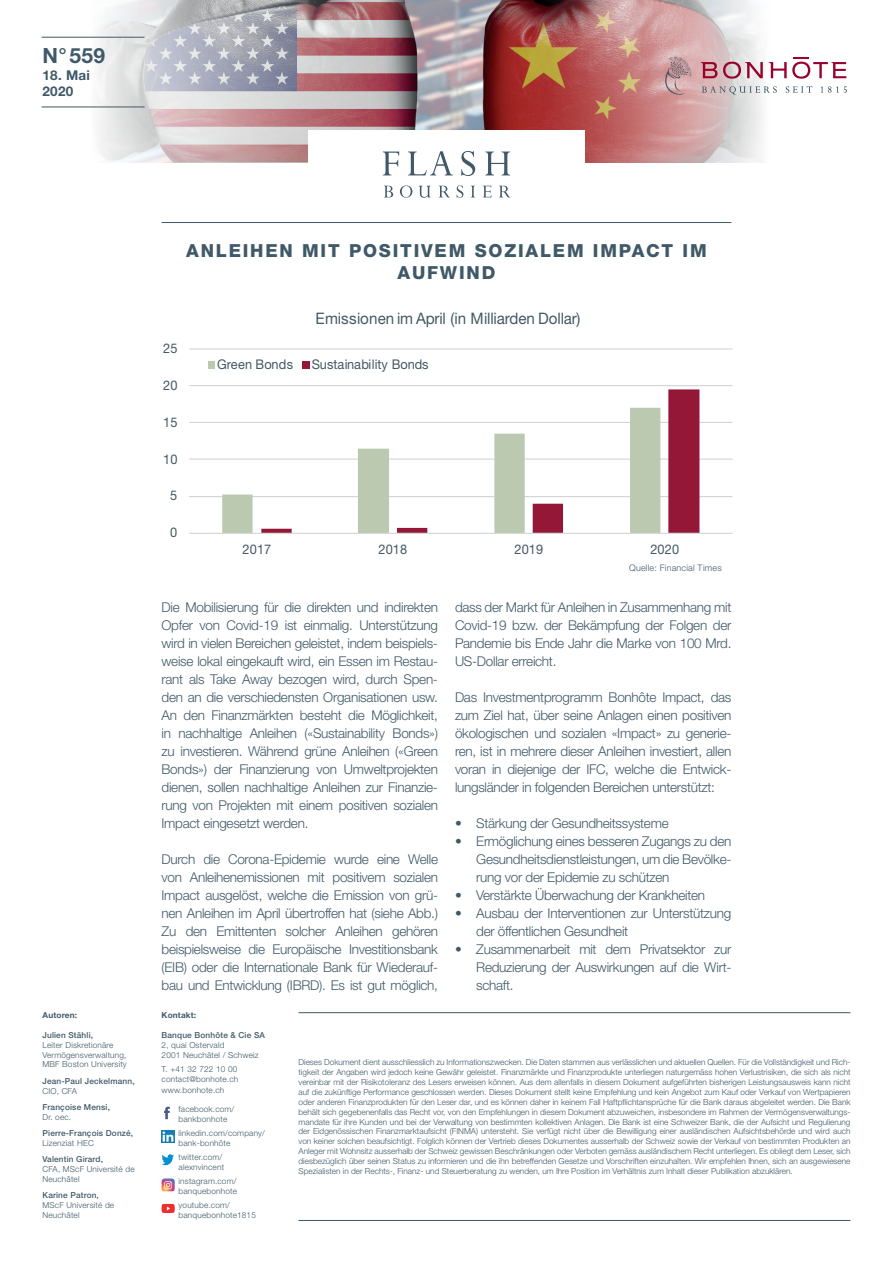
<style>
.page{position:relative;width:893px;height:1263px;background:#fff}
.page>*{position:absolute;margin:0;border:0;box-sizing:border-box;transform-origin:0 0}
.t1{font:700 21px "Helvetica Neue LT Std";color:#405968}
.t2{font:800 18px/21.6px "Helvetica Neue LT Std";letter-spacing:.1em;color:#405968;text-align:center}
.t3{font:15.9px "Helvetica Neue LT Std";letter-spacing:-.01em;color:#445965;scale:.96 1}
.t4{font:300 13.5px/18px "Helvetica Neue LT Std";letter-spacing:-.02em;color:#405968;text-align:justify}
.t5{font:700 13.5px/16.2px "Helvetica Neue LT Std";letter-spacing:.02em;color:#405968}
.t6{font:13.35px "Helvetica Neue LT Std";letter-spacing:.005em;color:#445965;scale:.96 1}
.t7{font:300 9px "Helvetica Neue LT Std";letter-spacing:.02em;color:#405968}
.t8{font:300 8.25px/9.9px "Helvetica Neue LT Std";letter-spacing:.02em;color:#405968}
.t9{font:500 8.25px "Helvetica Neue LT Std";letter-spacing:.02em;color:#405968}
.t10{font:700 8.25px "Helvetica Neue LT Std";letter-spacing:.02em;color:#405968}
</style>
<div class="page">
<hr style="left:298px;top:1012px;width:552px;height:1px;background:#405968">
<hr style="left:298px;top:1220px;width:552px;height:1px;background:#405968">
<svg style="left:164px;top:1107px;width:6px;height:12px"></svg>
<svg style="left:162px;top:1154px;width:12px;height:11px"></svg>
<svg style="left:161px;top:1130px;width:13px;height:13px"></svg>
<svg style="left:162px;top:1178px;width:13px;height:13px"></svg>
<svg style="left:162px;top:1204px;width:13px;height:9px"></svg>
<hr style="left:162px;top:222px;width:569px;height:1px;background:#405968">
<svg style="left:41px;top:0;width:351px;height:163px"></svg>
<hr style="left:42px;top:107px;width:103px;height:1px;background:#405968">
<hr style="left:42px;top:37px;width:103px;height:1px;background:#405968">
<div style="left:308px;top:131px;width:277px;height:36px;background:#fff"></div>
<svg style="left:383px;top:152px;width:9px;height:23px"></svg>
<svg style="left:408px;top:169px;width:45px;height:6px"></svg>
<svg style="left:461px;top:169px;width:14px;height:7px"></svg>
<svg style="left:485px;top:169px;width:25px;height:6px"></svg>
<svg style="left:384px;top:186px;width:9px;height:11px"></svg>
<svg style="left:400px;top:185px;width:12px;height:13px"></svg>
<svg style="left:419px;top:186px;width:12px;height:12px"></svg>
<svg style="left:439px;top:186px;width:10px;height:11px"></svg>
<svg style="left:457px;top:185px;width:6px;height:13px"></svg>
<svg style="left:471px;top:186px;width:4px;height:11px"></svg>
<svg style="left:483px;top:186px;width:9px;height:11px"></svg>
<svg style="left:499px;top:186px;width:11px;height:11px"></svg>
<img style="left:392px;top:0;width:455px;height:169px">
<svg style="left:701px;top:58px;width:145px;height:21px"></svg>
<svg style="left:702px;top:86px;width:75px;height:9px"></svg>
<svg style="left:786px;top:86px;width:26px;height:7px"></svg>
<svg style="left:821px;top:86px;width:26px;height:7px"></svg>
<svg style="left:661px;top:57px;width:30px;height:39px"></svg>
<hr style="left:189px;top:496px;width:544px;height:1px;background:#cfd1d0">
<hr style="left:189px;top:459px;width:544px;height:1px;background:#cfd1d0">
<hr style="left:189px;top:422px;width:544px;height:1px;background:#cfd1d0">
<hr style="left:189px;top:385px;width:544px;height:1px;background:#cfd1d0">
<hr style="left:189px;top:349px;width:544px;height:1px;background:#cfd1d0">
<svg style="left:222px;top:458px;width:39px;height:75px"></svg>
<svg style="left:261px;top:389px;width:438px;height:144px"></svg>
<hr style="left:189px;top:533px;width:544px;height:1px;background:#cfd1d0">
<div style="left:208px;top:361px;width:6px;height:8px;background:#bbc9b0"></div>
<div style="left:302px;top:361px;width:7px;height:8px;background:#941737"></div>
<h1 class="t1" style="left:43px;top:43px;width:64px">N°559</h1>
<h3 class="t5" style="left:43px;top:66px;width:49px">18. Mai<br>2020</h3>
<p class="t10" style="left:43px;top:1010px;width:36px">Autoren:</p>
<p class="t9" style="left:43px;top:1030px;width:52px">Julien Stähli,</p>
<p class="t8" style="left:43px;top:1040px;width:86px">Leiter Diskretionäre<br>Vermögensverwaltung,<br>MBF Boston University</p>
<p class="t9" style="left:43px;top:1076px;width:94px">Jean-Paul Jeckelmann,</p>
<p class="t8" style="left:43px;top:1085px;width:36px">CIO, CFA</p>
<p class="t9" style="left:43px;top:1102px;width:69px">Françoise Mensi,</p>
<p class="t8" style="left:43px;top:1112px;width:30px">Dr. oec.</p>
<p class="t9" style="left:43px;top:1128px;width:92px">Pierre-François Donzé,</p>
<p class="t8" style="left:43px;top:1138px;width:53px">Lizenziat HEC</p>
<p class="t9" style="left:43px;top:1154px;width:62px">Valentin Girard,</p>
<p class="t8" style="left:43px;top:1164px;width:94px">CFA, MScF Université de<br>Neuchâtel</p>
<p class="t9" style="left:43px;top:1190px;width:58px">Karine Patron,</p>
<p class="t8" style="left:43px;top:1200px;width:73px">MScF Université de<br>Neuchâtel</p>
<h2 class="t2" style="left:186px;top:240px;width:522px">ANLEIHEN MIT POSITIVEM SOZIALEM IMPACT IM<br>AUFWIND</h2>
<h3 class="t6" style="left:163px;top:340px;width:16px">25</h3>
<h3 class="t6" style="left:163px;top:377px;width:16px">20</h3>
<h3 class="t6" style="left:163px;top:414px;width:16px">15</h3>
<h3 class="t6" style="left:163px;top:451px;width:16px">10</h3>
<h3 class="t6" style="left:170px;top:488px;width:9px">5</h3>
<h3 class="t6" style="left:170px;top:524px;width:9px">0</h3>
<h3 class="t3" style="left:316px;top:309px;width:277px">Emissionen im April (in Milliarden Dollar)</h3>
<h3 class="t6" style="left:217px;top:356px;width:80px">Green Bonds</h3>
<h3 class="t6" style="left:312px;top:356px;width:123px">Sustainability Bonds</h3>
<h3 class="t6" style="left:243px;top:541px;width:31px">2017</h3>
<h3 class="t6" style="left:379px;top:541px;width:31px">2018</h3>
<h3 class="t6" style="left:514px;top:541px;width:31px">2019</h3>
<h3 class="t6" style="left:650px;top:541px;width:31px">2020</h3>
<p class="t7" style="left:629px;top:562px;width:94px">Quelle: Financial Times</p>
<p class="t4" style="left:162px;top:598px;width:278px">Die Mobilisierung für die direkten und indirekten Opfer von Covid-19 ist einmalig. Unterstützung wird in vielen Bereichen geleistet, indem beispiels&shy;weise lokal eingekauft wird, ein Essen im Restau&shy;rant als Take Away bezogen wird, durch Spen&shy;den an die verschiedensten Organisationen usw.<br>An den Finanzmärkten besteht die Möglichkeit, in nachhaltige Anleihen («Sustainability Bonds») zu investieren. Während grüne Anleihen («Green Bonds») der Finanzierung von Umweltprojekten dienen, sollen nachhaltige Anleihen zur Finanzie&shy;rung von Projekten mit einem positiven sozialen Impact eingesetzt werden.</p>
<p class="t4" style="left:162px;top:850px;width:278px">Durch die Corona-Epidemie wurde eine Welle von Anleihenemissionen mit positivem sozialen Impact ausgelöst, welche die Emission von grü&shy;nen Anleihen im April übertroffen hat (siehe Abb.)<br>Zu den Emittenten solcher Anleihen gehören beispielsweise die Europäische Investitionsbank (EIB) oder die Internationale Bank für Wiederauf&shy;bau und Entwicklung (IBRD). Es ist gut möglich,</p>
<h3 class="t4" style="left:455px;top:598px;width:278px">dass der Markt für Anleihen in Zusammenhang mit Covid-19 bzw. der Bekämpfung der Folgen der Pandemie bis Ende Jahr die Marke von 100 Mrd.<br>US-Dollar erreicht.</h3>
<p class="t4" style="left:455px;top:688px;width:278px">Das Investmentprogramm Bonhôte Impact, das zum Ziel hat, über seine Anlagen einen positiven ökologischen und sozialen «Impact» zu generie&shy;ren, ist in mehrere dieser Anleihen investiert, allen voran in diejenige der IFC, welche die Entwick&shy;lungsländer in folgenden Bereichen unterstützt:</p>
<h3 class="t4" style="left:455px;top:814px;width:215px">• Stärkung der Gesundheitssysteme</h3>
<h3 class="t4" style="left:476px;top:832px;width:257px;text-indent:-21px">• Ermöglichung eines besseren Zugangs zu den Gesundheitsdienstleistungen, um die Bevölke&shy;rung vor der Epidemie zu schützen</h3>
<h3 class="t4" style="left:455px;top:886px;width:252px">• Verstärkte Überwachung der Krankheiten</h3>
<h3 class="t4" style="left:476px;top:904px;width:257px;text-indent:-21px">• Ausbau der Interventionen zur Unterstützung der öffentlichen Gesundheit</h3>
<h3 class="t4" style="left:476px;top:940px;width:257px;text-indent:-21px">• Zusammenarbeit mit dem Privatsektor zur Reduzierung der Auswirkungen auf die Wirt&shy;schaft.</h3>
<p class="t10" style="left:162px;top:1010px;width:36px">Kontakt:</p>
<p class="t9" style="left:162px;top:1030px;width:105px">Banque Bonhôte &amp; Cie SA</p>
<p class="t8" style="left:162px;top:1040px;width:99px">2, quai Ostervald<br>2001 Neuchâtel / Schweiz</p>
<p class="t8" style="left:162px;top:1064px;width:78px">T. +41 32 722 10 00 contact@bonhote.ch</p>
<p class="t8" style="left:162px;top:1085px;width:64px">www.bonhote.ch</p>
<p class="t8" style="left:179px;top:1104px;width:57px">facebook.com/ bankbonhote</p>
<p class="t8" style="left:179px;top:1128px;width:88px">linkedin.com/company/ bank-bonhôte</p>
<p class="t8" style="left:179px;top:1152px;width:47px">twitter.com/ alexnvincent</p>
<p class="t8" style="left:179px;top:1176px;width:60px">instagram.com/ banquebonhote</p>
<p class="t8" style="left:179px;top:1200px;width:79px">youtube.com/ banquebonhote1815</p>
<p class="t8" style="left:298px;top:1057px;width:554px;text-align:justify">Dieses Dokument dient ausschliesslich zu Informationszwecken. Die Daten stammen aus verlässlichen und aktuellen Quellen. Für die Vollständigkeit und Rich&shy;tigkeit der Angaben wird jedoch keine Gewähr geleistet. Finanzmärkte und Finanzprodukte unterliegen naturgemäss hohen Verlustrisiken, die sich als nicht vereinbar mit der Risikotoleranz des Lesers erweisen können. Aus dem allenfalls in diesem Dokument aufgeführten bisherigen Leistungsausweis kann nicht auf die zukünftige Performance geschlossen werden. Dieses Dokument stellt keine Empfehlung und kein Angebot zum Kauf oder Verkauf von Wertpapieren oder anderen Finanzprodukten für den Leser dar, und es können daher in keinem Fall Haftpflichtansprüche für die Bank daraus abgeleitet werden. Die Bank behält sich gegebenenfalls das Recht vor, von den Empfehlungen in diesem Dokument abzuweichen, insbesondere im Rahmen der Vermögensverwaltungs&shy;mandate für ihre Kunden und bei der Verwaltung von bestimmten kollektiven Anlagen. Die Bank ist eine Schweizer Bank, die der Aufsicht und Regulierung der Eidgenössischen Finanzmarktaufsicht (FINMA) untersteht. Sie verfügt nicht über die Bewilligung einer ausländischen Aufsichtsbehörde und wird auch von keiner solchen beaufsichtigt. Folglich können der Vertrieb dieses Dokumentes ausserhalb der Schweiz sowie der Verkauf von bestimmten Produkten an Anleger mit Wohnsitz ausserhalb der Schweiz gewissen Beschränkungen oder Verboten gemäss ausländischem Recht unterliegen. Es obliegt dem Leser, sich diesbezüglich über seinen Status zu informieren und die ihn betreffenden Gesetze und Vorschriften einzuhalten. Wir empfehlen Ihnen, sich an ausgewiesene Spezialisten in der Rechts-, Finanz- und Steuerberatung zu wenden, um Ihre Position im Verhältnis zum Inhalt dieser Publikation abzuklären.</p>
</div>
